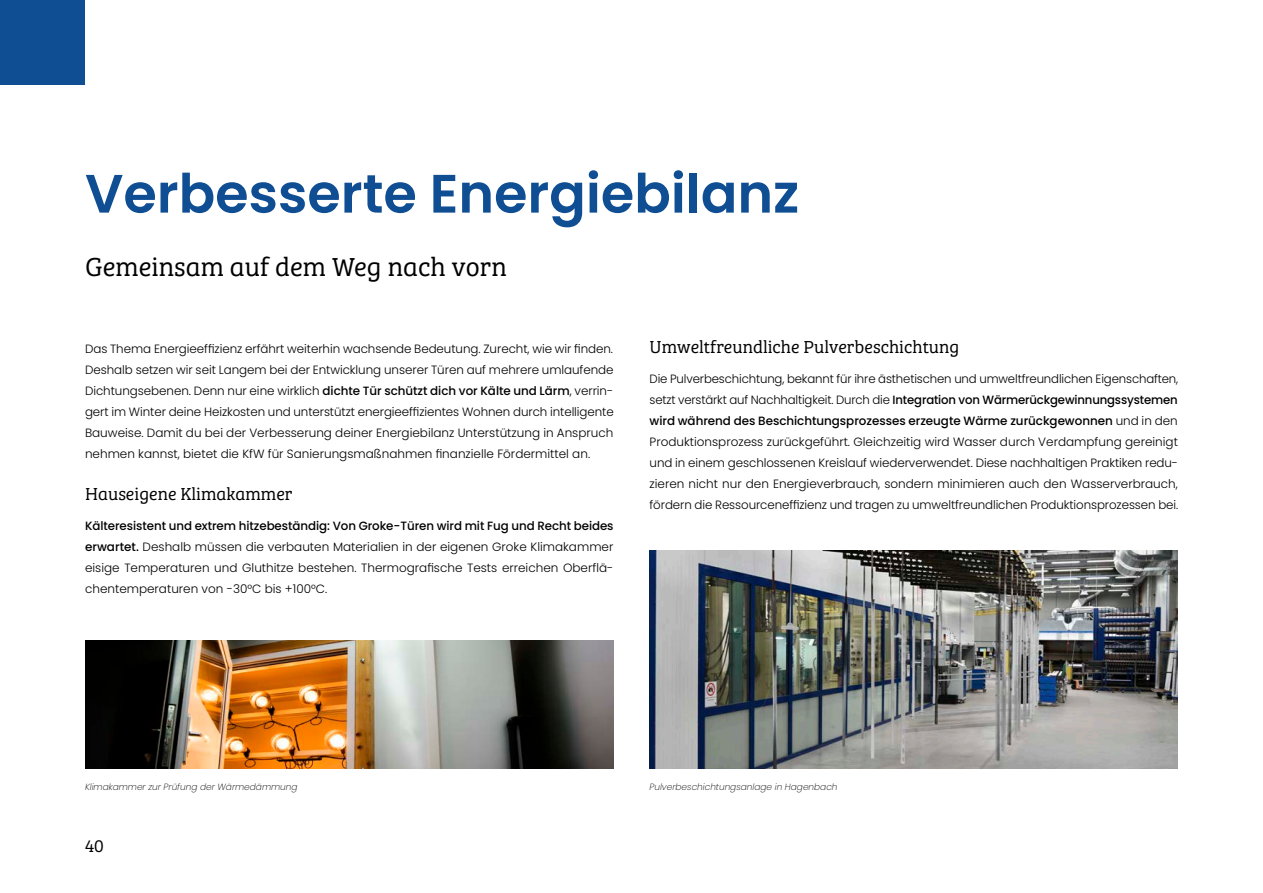
<style>
.page{position:relative;width:1263px;height:893px;background:#fff}
.page>*{position:absolute;margin:0;border:0;box-sizing:border-box;transform-origin:0 0}
.t1{font:600 54px "Poppins";color:#104e94}
.t2{font:27px "Bree Serif Lt";color:#000}
.t3{font:18px "Bree Serif Lt";color:#000}
.t4{font:300 12px/21px "Poppins";color:#000;text-align:justify}
.t5{font:italic 200 9px "Poppins";color:#000}
.s1{font-weight:500}
</style>
<div class="page">
<div style="left:0;top:0;width:85px;height:85px;background:#104e94"></div>
<img style="left:85px;top:641px;width:528px;height:127px">
<img style="left:649px;top:551px;width:529px;height:217px">
<h1 class="t1" style="left:85px;top:162px;width:716px">Verbesserte Energiebilanz</h1>
<h2 class="t2" style="left:85px;top:248px;width:423px">Gemeinsam auf dem Weg nach vorn</h2>
<p class="t4" style="left:85px;top:338px;width:530px">Das Thema Energieeffizienz erfährt weiterhin wachsende Bedeutung. Zurecht, wie wir finden.<br>Deshalb setzen wir seit Langem bei der Entwicklung unserer Türen auf mehrere umlaufende Dichtungsebenen. Denn nur eine wirklich <span class="s1">dichte Tür schützt dich vor Kälte und Lärm</span>, verrin&shy;gert im Winter deine Heizkosten und unterstützt energieeffizientes Wohnen durch intelligente Bauweise. Damit du bei der Verbesserung deiner Energiebilanz Unterstützung in Anspruch nehmen kannst, bietet die KfW für Sanierungsmaßnahmen finanzielle Fördermittel an.</p>
<h3 class="t3" style="left:85px;top:481px;width:209px">Hauseigene Klimakammer</h3>
<p class="t4" style="left:85px;top:515px;width:530px"><span class="s1">Kälteresistent und extrem hitzebeständig: Von Groke-Türen wird mit Fug und Recht beides erwartet.</span> Deshalb müssen die verbauten Materialien in der eigenen Groke Klimakammer eisige Temperaturen und Gluthitze bestehen. Thermografische Tests erreichen Oberflä&shy;chentemperaturen von -30°C bis +100°C.</p>
<h3 class="t3" style="left:649px;top:334px;width:311px">Umweltfreundliche Pulverbeschichtung</h3>
<p class="t4" style="left:649px;top:368px;width:530px">Die Pulverbeschichtung, bekannt für ihre ästhetischen und umweltfreundlichen Eigenschaften, setzt verstärkt auf Nachhaltigkeit. Durch die <span class="s1">Integration von Wärmerückgewinnungssystemen wird während des Beschichtungsprozesses erzeugte Wärme zurückgewonnen</span> und in den Produktionsprozess zurückgeführt. Gleichzeitig wird Wasser durch Verdampfung gereinigt und in einem geschlossenen Kreislauf wiederverwendet. Diese nachhaltigen Praktiken redu&shy;zieren nicht nur den Energieverbrauch, sondern minimieren auch den Wasserverbrauch, fördern die Ressourceneffizienz und tragen zu umweltfreundlichen Produktionsprozessen bei.</p>
<p class="t5" style="left:85px;top:782px;width:214px">Klimakammer zur Prüfung der Wärmedämmung</p>
<p class="t5" style="left:649px;top:782px;width:189px">Pulverbeschichtungsanlage in Hagenbach</p>
<h3 class="t3" style="left:85px;top:833px;width:20px">40</h3>
</div>
